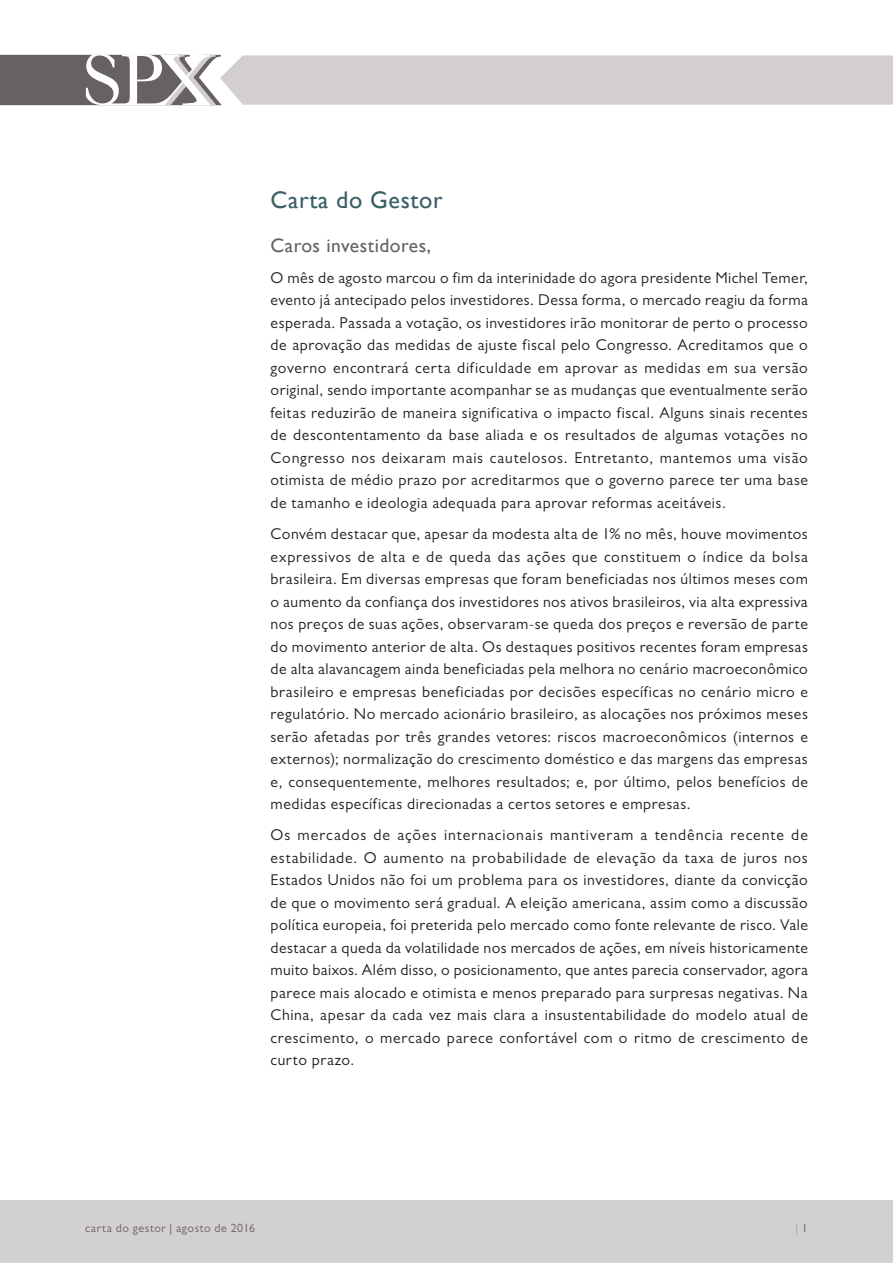
<style>
.page{position:relative;width:893px;height:1263px;background:#fff}
.page>*{position:absolute;margin:0;border:0;box-sizing:border-box;transform-origin:0 0}
.titulo{font:24px "Gill Sans";letter-spacing:.025em;color:#395f65}
.subtítulo{font:19.5px "Gill Sans";letter-spacing:.025em;color:#676162}
.texto{font:15.75px/22.5px "Gill Sans MT Pro";letter-spacing:.035em;color:#231f20;text-align:justify}
.t1{font:12px "Gill Sans MT Pro";letter-spacing:.05em;color:#676162}
.texto-2{font:12px "Gill Sans MT Pro";color:#a59fa0}
.s1{color:#676162}
</style>
<div class="page">
<div style="left:0;top:1200px;width:893px;height:63px;background:#d3d0d0"></div>
<svg style="left:0;top:54px;width:893px;height:51px;background:#c3c0bf"></svg>
<p class="titulo" style="left:271px;top:186px;width:173px">Carta do Gestor</p>
<p class="subtítulo" style="left:271px;top:234px;width:162px">Caros investidores,</p>
<p class="texto" style="left:271px;top:266px;width:539px">O mês de agosto marcou o fim da interinidade do agora presidente Michel Temer, evento já antecipado pelos investidores. Dessa forma, o mercado reagiu da forma esperada. Passada a votação, os investidores irão monitorar de perto o processo de aprovação das medidas de ajuste fiscal pelo Congresso. Acreditamos que o governo encontrará certa dificuldade em aprovar as medidas em sua versão original, sendo importante acompanhar se as mudanças que eventualmente serão feitas reduzirão de maneira significativa o impacto fiscal. Alguns sinais recentes de descontentamento da base aliada e os resultados de algumas votações no Congresso nos deixaram mais cautelosos. Entretanto, mantemos uma visão otimista de médio prazo por acreditarmos que o governo parece ter uma base de tamanho e ideologia adequada para aprovar reformas aceitáveis.</p>
<p class="texto" style="left:271px;top:522px;width:539px">Convém destacar que, apesar da modesta alta de 1% no mês, houve movimentos expressivos de alta e de queda das ações que constituem o índice da bolsa brasileira. Em diversas empresas que foram beneficiadas nos últimos meses com o aumento da confiança dos investidores nos ativos brasileiros, via alta expressiva nos preços de suas ações, observaram-se queda dos preços e reversão de parte do movimento anterior de alta. Os destaques positivos recentes foram empresas de alta alavancagem ainda beneficiadas pela melhora no cenário macroeconômico brasileiro e empresas beneficiadas por decisões específicas no cenário micro e regulatório. No mercado acionário brasileiro, as alocações nos próximos meses serão afetadas por três grandes vetores: riscos macroeconômicos (internos e externos); normalização do crescimento doméstico e das margens das empresas e, consequentemente, melhores resultados; e, por último, pelos benefícios de medidas específicas direcionadas a certos setores e empresas.</p>
<p class="texto" style="left:271px;top:823px;width:539px">Os mercados de ações internacionais mantiveram a tendência recente de estabilidade. O aumento na probabilidade de elevação da taxa de juros nos Estados Unidos não foi um problema para os investidores, diante da convicção de que o movimento será gradual. A eleição americana, assim como a discussão política europeia, foi preterida pelo mercado como fonte relevante de risco. Vale destacar a queda da volatilidade nos mercados de ações, em níveis historicamente muito baixos. Além disso, o posicionamento, que antes parecia conservador, agora parece mais alocado e otimista e menos preparado para surpresas negativas. Na China, apesar da cada vez mais clara a insustentabilidade do modelo atual de crescimento, o mercado parece confortável com o ritmo de crescimento de curto prazo.</p>
<p class="t1" style="left:85px;top:1221px;width:172px">carta do gestor | agosto de 2016</p>
<p class="texto-2" style="left:795px;top:1221px;width:14px">| <span class="s1">1</span></p>
</div>
